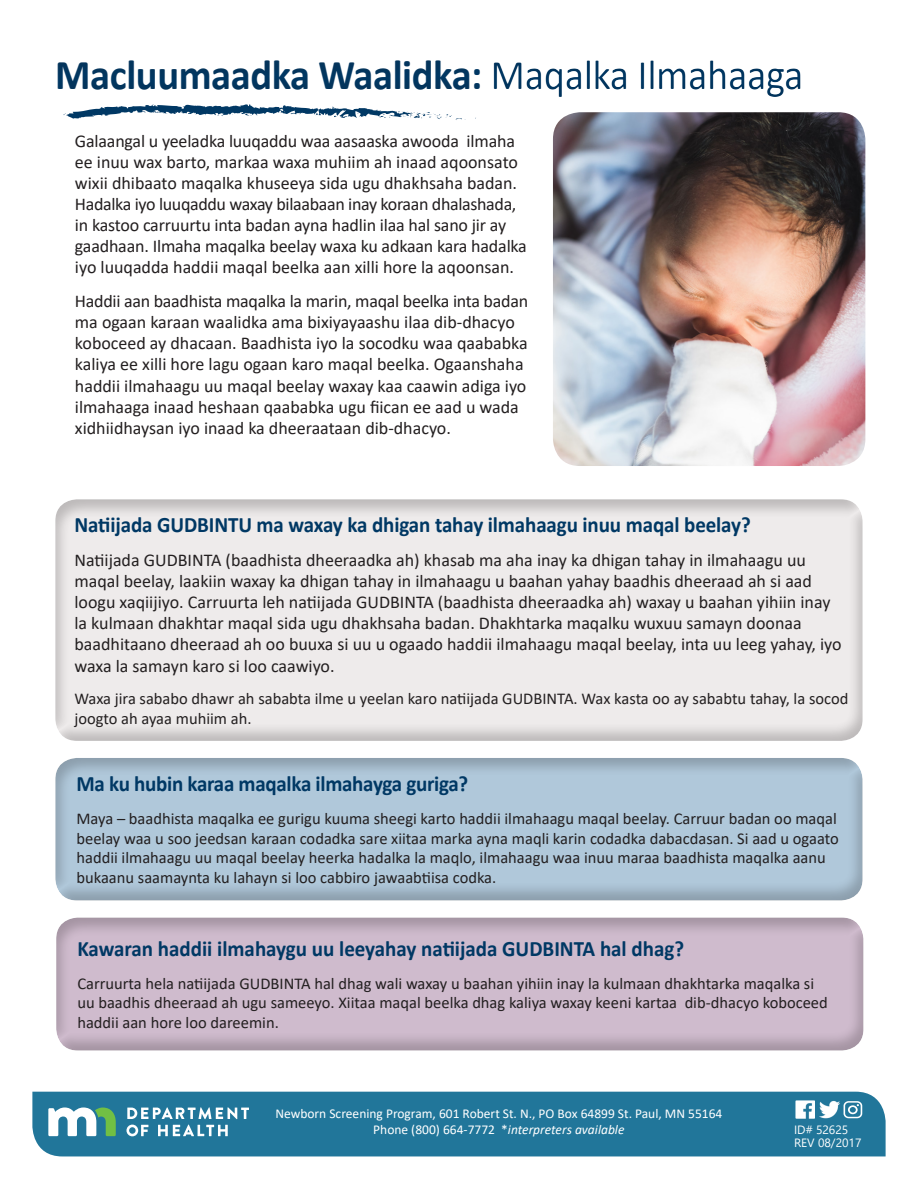
<style>
.page{position:relative;width:918px;height:1188px;background:#fff}
.page>*{position:absolute;margin:0;border:0;box-sizing:border-box;transform-origin:0 0}
.t1{font:700 42.6px "Calibri";letter-spacing:-.01em;color:#003864;scale:.95 1}
.t2{font:700 22.05px "Calibri";letter-spacing:-.005em;color:#003864;scale:.95 1}
.Paragraph_Style_with{font:18px/21px "Calibri";color:#231f20}
.t3{font:16.5px/19.5px "Calibri";color:#231f20}
.Contact{font:13.5px "Calibri";color:#fff}
.Contact-2{font:italic 13.5px "Calibri";color:#fff}
.IC{font:12px "Segoe UI";color:#fff}
.s1{font-weight:400}
.s2{font-style:normal}
</style>
<div class="page">
<svg style="left:64px;top:108px;width:402px;height:12px"></svg>
<div style="left:32px;top:1092px;width:854px;height:64px;background:#21769a"></div>
<div style="left:55px;top:492px;width:808px;height:251px;background:#231f20;opacity:.24"></div>
<div style="left:54px;top:751px;width:809px;height:151px;background:#231f20;opacity:.24"></div>
<div style="left:55px;top:911px;width:809px;height:141px;background:#231f20;opacity:.24"></div>
<svg style="left:48px;top:1107px;width:68px;height:29px"></svg>
<svg style="left:127px;top:1107px;width:122px;height:12px"></svg>
<svg style="left:127px;top:1125px;width:21px;height:11px"></svg>
<svg style="left:158px;top:1125px;width:70px;height:11px"></svg>
<img style="left:795px;top:1101px;width:15px;height:18px">
<img style="left:810px;top:1091px;width:39px;height:38px">
<div style="left:844px;top:1101px;width:18px;height:17px;border:2px solid #fff;border-radius:4px"></div>
<div style="left:848px;top:1105px;width:10px;height:9px;border:2px solid #fff;border-radius:50%"></div>
<img style="left:553px;top:112px;width:312px;height:354px">
<div style="left:43px;top:44px;width:773px;height:64px;background:#231f20;opacity:.24"></div>
<h2 class="t1" style="left:55px;top:45px;width:789px">Macluumaadka Waalidka: <span class="s1">Maqalka Ilmahaaga</span></h2>
<p class="Paragraph_Style_with" style="left:75px;top:130px;width:454px">Galaangal u yeeladka luuqaddu waa aasaaska awooda ilmaha ee inuu wax barto, markaa waxa muhiim ah inaad aqoonsato wixii dhibaato maqalka khuseeya sida ugu dhakhsaha badan.<br>Hadalka iyo luuqaddu waxay bilaabaan inay koraan dhalashada, in kastoo carruurtu inta badan ayna hadlin ilaa hal sano jir ay gaadhaan. Ilmaha maqalka beelay waxa ku adkaan kara hadalka iyo luuqadda haddii maqal beelka aan xilli hore la aqoonsan.</p>
<p class="Paragraph_Style_with" style="left:75px;top:291px;width:455px">Haddii aan baadhista maqalka la marin, maqal beelka inta badan ma ogaan karaan waalidka ama bixiyayaashu ilaa dib-dhacyo koboceed ay dhacaan. Baadhista iyo la socodku waa qaababka kaliya ee xilli hore lagu ogaan karo maqal beelka. Ogaanshaha haddii ilmahaagu uu maqal beelay waxay kaa caawin adiga iyo ilmahaaga inaad heshaan qaababka ugu fiican ee aad u wada xidhiidhaysan iyo inaad ka dheeraataan dib-dhacyo.</p>
<h3 class="t2" style="left:75px;top:509px;width:713px">Natiijada GUDBINTU ma waxay ka dhigan tahay ilmahaagu inuu maqal beelay?</h3>
<p class="Paragraph_Style_with" style="left:75px;top:550px;width:769px">Natiijada GUDBINTA (baadhista dheeraadka ah) khasab ma aha inay ka dhigan tahay in ilmahaagu uu maqal beelay, laakiin waxay ka dhigan tahay in ilmahaagu u baahan yahay baadhis dheeraad ah si aad loogu xaqiijiyo. Carruurta leh natiijada GUDBINTA (baadhista dheeraadka ah) waxay u baahan yihiin inay la kulmaan dhakhtar maqal sida ugu dhakhsaha badan. Dhakhtarka maqalku wuxuu samayn doonaa baadhitaano dheeraad ah oo buuxa si uu u ogaado haddii ilmahaagu maqal beelay, inta uu leeg yahay, iyo waxa la samayn karo si loo caawiyo.</p>
<p class="t3" style="left:75px;top:689px;width:775px">Waxa jira sababo dhawr ah sababta ilme u yeelan karo natiijada GUDBINTA. Wax kasta oo ay sababtu tahay, la socod joogto ah ayaa muhiim ah.</p>
<h3 class="t2" style="left:76px;top:768px;width:414px">Ma ku hubin karaa maqalka ilmahayga guriga?</h3>
<p class="t3" style="left:76px;top:809px;width:764px">Maya – baadhista maqalka ee gurigu kuuma sheegi karto haddii ilmahaagu maqal beelay. Carruur badan oo maqal beelay waa u soo jeedsan karaan codadka sare xiitaa marka ayna maqli karin codadka dabacdasan. Si aad u ogaato haddii ilmahaagu uu maqal beelay heerka hadalka la maqlo, ilmahaagu waa inuu maraa baadhista maqalka aanu bukaanu saamaynta ku lahayn si loo cabbiro jawaabtiisa codka.</p>
<h3 class="t2" style="left:77px;top:933px;width:640px">Kawaran haddii ilmahaygu uu leeyahay natiijada GUDBINTA hal dhag?</h3>
<p class="t3" style="left:77px;top:973px;width:752px">Carruurta hela natiijada GUDBINTA hal dhag wali waxay u baahan yihiin inay la kulmaan dhakhtarka maqalka si uu baadhis dheeraad ah ugu sameeyo. Xiitaa maqal beelka dhag kaliya waxay keeni kartaa dib-dhacyo koboceed haddii aan hore loo dareemin.</p>
<p class="Contact" style="left:275px;top:1104px;width:449px">Newborn Screening Program, 601 Robert St. N., PO Box 64899 St. Paul, MN 55164</p>
<p class="Contact-2" style="left:373px;top:1120px;width:253px"><span class="s2">Phone (800) 664-7772 *</span>interpreters available</p>
<p class="IC" style="left:794px;top:1118px;width:56px">ID# 52625</p>
<p class="IC" style="left:794px;top:1132px;width:69px">REV 08/2017</p>
</div>
